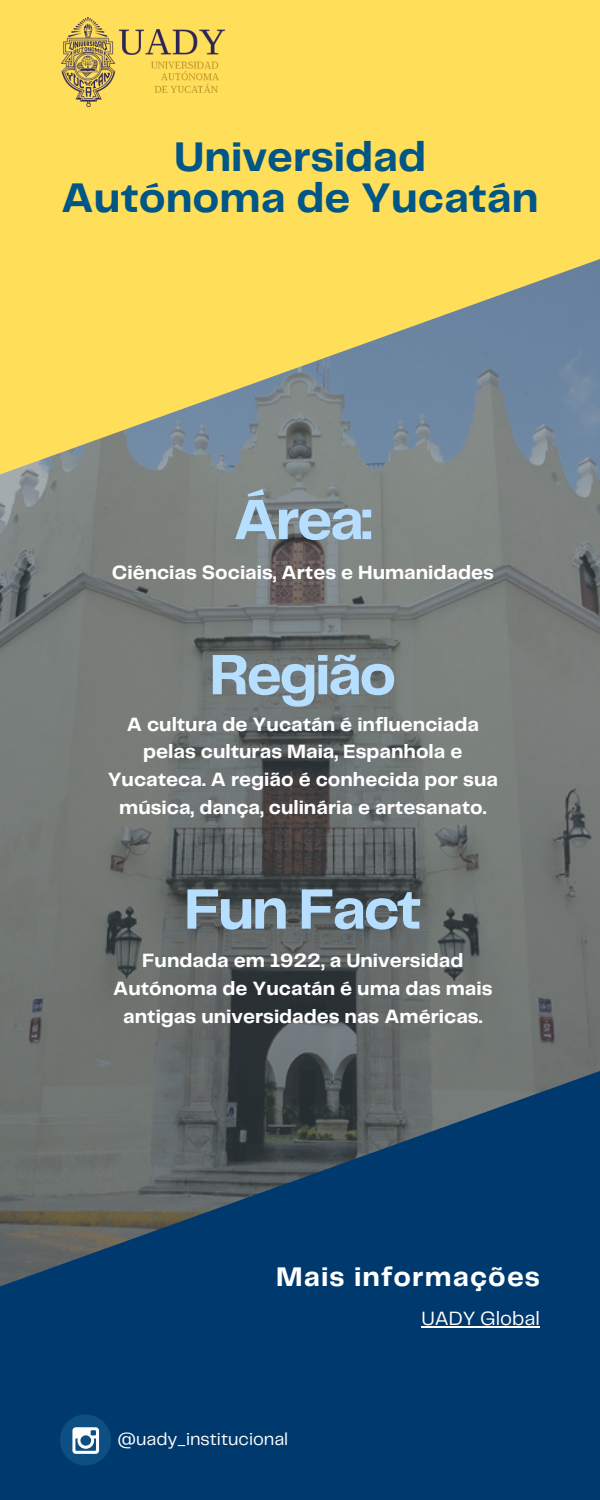
<style>
.page{position:relative;width:600px;height:1500px;background:#fff}
.page>*{position:absolute;margin:0;border:0;box-sizing:border-box;transform-origin:0 0}
.t1{font:700 59px "Telegraf";letter-spacing:-.045em;color:#b6deff}
.t2{font:700 43px/41.2px "Telegraf";color:#005686;text-align:center}
.t3{font:700 28px "Telegraf";letter-spacing:.04em;color:#fff}
.t4{font:700 20px/27.8px "Telegraf";color:#fff;text-align:center}
.t5{font:20px "Telegraf";color:#fff}
.t6{font:18px "Telegraf";color:#fff}
</style>
<div class="page">
<img style="left:0;top:253px;width:600px;height:1044px">
<div style="left:0;top:1378px;width:600px;height:122px;background:#00396d"></div>
<svg style="left:0;top:1071px;width:599px;height:389px;fill:#00396d"></svg>
<svg style="left:1px;top:158px;width:599px;height:316px;background:#cfc06e"></svg>
<div style="left:0;top:0;width:600px;height:158px;background:#ffde59"></div>
<div style="left:60px;top:1414px;width:51px;height:51px;background:#0d4f83;border-radius:50%"></div>
<svg style="left:72px;top:1427px;width:27px;height:27px"></svg>
<img style="left:61px;top:17px;width:165px;height:90px">
<hr style="left:421px;top:1326px;width:119px;height:2px;background:#fff">
<h2 class="t2" style="left:61px;top:139px;width:479px">Universidad<br>Autónoma de Yucatán</h2>
<h1 class="t1" style="left:233px;top:494px;width:140px">Área:</h1>
<p class="t4" style="left:112px;top:560px;width:383px">Ciências Sociais, Artes e Humanidades</p>
<h1 class="t1" style="left:209px;top:649px;width:189px">Região</h1>
<p class="t4" style="left:108px;top:711px;width:392px">A cultura de Yucatán é influenciada pelas culturas Maia, Espanhola e Yucateca. A região é conhecida por sua música, dança, culinária e artesanato.</p>
<h1 class="t1" style="left:184px;top:884px;width:239px">Fun Fact</h1>
<p class="t4" style="left:113px;top:948px;width:381px">Fundada em 1922, a Universidad<br>Autónoma de Yucatán é uma das mais antigas universidades nas Américas.</p>
<h3 class="t3" style="left:276px;top:1264px;width:265px">Mais informações</h3>
<p class="t6" style="left:118px;top:1431px;width:172px">@uady_institucional</p>
<p class="t5" style="left:421px;top:1310px;width:120px">UADY Global</p>
</div>
